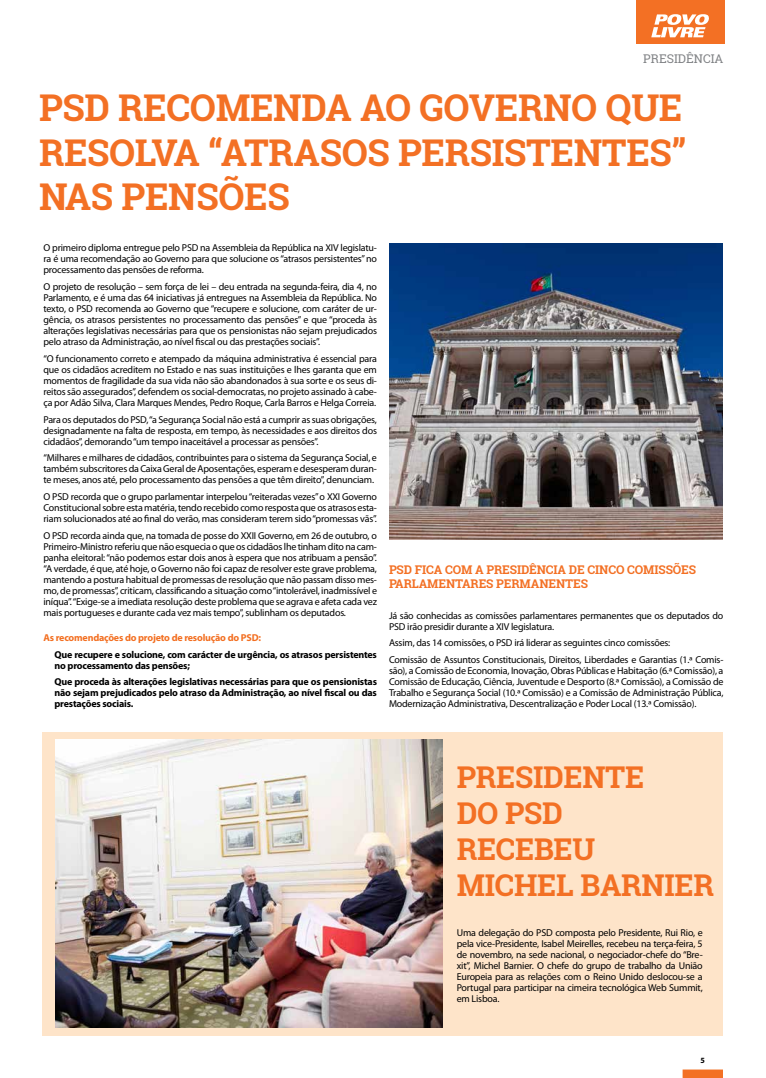
<style>
.page{position:relative;width:766px;height:1078px;background:#fff}
.page>*{position:absolute;margin:0;border:0;box-sizing:border-box;transform-origin:0 0}
.t1{font:700 36.9px/44.2px "Roboto Slab";letter-spacing:-.01em;color:#f37024;text-align:justify}
.t2{font:700 30px/36px "Roboto Slab";letter-spacing:-.01em;color:#f37024}
.t3{font:700 12px/14.4px "Roboto Slab";letter-spacing:-.01em;color:#f37024}
.t4{font:12px "Roboto Slab";color:#808285}
.t5{font:10px/11px "Myriad Pro";letter-spacing:-.02em;color:#000;text-align:justify}
.t6{font:700 10px/11px "Myriad Pro";letter-spacing:-.02em;color:#000}
.t7{font:700 10px "Myriad Pro";letter-spacing:-.02em;color:#f36f21}
.t8{font:700 8px "Myriad Pro";color:#000}
</style>
<div class="page">
<div style="left:683px;top:1069px;width:39px;height:8px;background:#f37024"></div>
<div style="left:682px;top:1069px;width:40px;height:8px;border:1px solid #f37024"></div>
<div style="left:635px;top:0;width:89px;height:44px;background:#f37024"></div>
<svg style="left:651px;top:14px;width:58px;height:23px"></svg>
<img style="left:389px;top:244px;width:333px;height:295px">
<div style="left:43px;top:731px;width:679px;height:304px;background:#fee4c9"></div>
<img style="left:56px;top:739px;width:386px;height:288px">
<p class="t4" style="left:643px;top:51px;width:82px">PRESIDÊNCIA</p>
<h1 class="t1" style="left:39px;top:85px;width:649px">PSD RECOMENDA AO GOVERNO QUE RESOLVA “ATRASOS PERSISTENTES” NAS PENSÕES</h1>
<p class="t5" style="left:43px;top:242px;width:335px">O primeiro diploma entregue pelo PSD na Assembleia da República na XIV legislatu&shy;ra é uma recomendação ao Governo para que solucione os “atrasos persistentes” no processamento das pensões de reforma.</p>
<p class="t5" style="left:43px;top:281px;width:335px">O projeto de resolução – sem força de lei – deu entrada na segunda-feira, dia 4, no Parlamento, e é uma das 64 iniciativas já entregues na Assembleia da República. No texto, o PSD recomenda ao Governo que “recupere e solucione, com caráter de ur&shy;gência, os atrasos persistentes no processamento das pensões” e que “proceda às alterações legislativas necessárias para que os pensionistas não sejam prejudicados pelo atraso da Administração, ao nível fiscal ou das prestações sociais”.</p>
<p class="t5" style="left:43px;top:353px;width:335px">“O funcionamento correto e atempado da máquina administrativa é essencial para que os cidadãos acreditem no Estado e nas suas instituições e lhes garanta que em momentos de fragilidade da sua vida não são abandonados à sua sorte e os seus di&shy;reitos são assegurados”, defendem os social-democratas, no projeto assinado à cabe&shy;ça por Adão Silva, Clara Marques Mendes, Pedro Roque, Carla Barros e Helga Correia.</p>
<p class="t5" style="left:43px;top:413px;width:335px">Para os deputados do PSD, “a Segurança Social não está a cumprir as suas obrigações, designadamente na falta de resposta, em tempo, às necessidades e aos direitos dos cidadãos”, demorando “um tempo inaceitável a processar as pensões”.</p>
<p class="t5" style="left:43px;top:452px;width:335px">“Milhares e milhares de cidadãos, contribuintes para o sistema da Segurança Social, e também subscritores da Caixa Geral de Aposentações, esperam e desesperam duran&shy;te meses, anos até, pelo processamento das pensões a que têm direito”, denunciam.</p>
<p class="t5" style="left:43px;top:491px;width:335px">O PSD recorda que o grupo parlamentar interpelou “reiteradas vezes” o XXI Governo Constitucional sobre esta matéria, tendo recebido como resposta que os atrasos esta&shy;riam solucionados até ao final do verão, mas consideram terem sido “promessas vãs”.</p>
<p class="t5" style="left:43px;top:529px;width:335px">O PSD recorda ainda que, na tomada de posse do XXII Governo, em 26 de outubro, o Primeiro-Ministro referiu que não esquecia o que os cidadãos lhe tinham dito na cam&shy;panha eleitoral: “não podemos estar dois anos à espera que nos atribuam a pensão”. “A verdade, é que, até hoje, o Governo não foi capaz de resolver este grave problema, mantendo a postura habitual de promessas de resolução que não passam disso mes&shy;mo, de promessas”, criticam, classificando a situação como “intolerável, inadmissível e iníqua”. “Exige-se a imediata resolução deste problema que se agrava e afeta cada vez mais portugueses e durante cada vez mais tempo”, sublinham os deputados.</p>
<p class="t7" style="left:43px;top:631px;width:219px">As recomendações do projeto de resolução do PSD:</p>
<p class="t6" style="left:54px;top:648px;width:324px">Que recupere e solucione, com carácter de urgência, os atrasos persistentes no processamento das pensões;</p>
<p class="t6" style="left:54px;top:676px;width:324px;text-align:justify">Que proceda às alterações legislativas necessárias para que os pensionistas não sejam prejudicados pelo atraso da Administração, ao nível fiscal ou das prestações sociais.</p>
<p class="t3" style="left:389px;top:562px;width:308px">PSD FICA COM A PRESIDÊNCIA DE CINCO COMISSÕES<br>PARLAMENTARES PERMANENTES</p>
<p class="t5" style="left:389px;top:609px;width:336px">Já são conhecidas as comissões parlamentares permanentes que os deputados do<br>PSD irão presidir durante a XIV legislatura.</p>
<p class="t5" style="left:389px;top:634px;width:336px;line-height:16.7px">Assim, das 14 comissões, o PSD irá liderar as seguintes cinco comissões:<br>Comissão de Assuntos Constitucionais, Direitos, Liberdades e Garantias (1.ª Comis-</p>
<p class="t5" style="left:389px;top:664px;width:336px">são), a Comissão de Economia, Inovação, Obras Públicas e Habitação (6.ª Comissão), a Comissão de Educação, Ciência, Juventude e Desporto (8.ª Comissão), a Comissão de Trabalho e Segurança Social (10.ª Comissão) e a Comissão de Administração Pública, Modernização Administrativa, Descentralização e Poder Local (13.ª Comissão).</p>
<h2 class="t2" style="left:456px;top:759px;width:259px">PRESIDENTE<br>DO PSD<br>RECEBEU<br>MICHEL BARNIER</h2>
<p class="t5" style="left:456px;top:926px;width:247px">Uma delegação do PSD composta pelo Presidente, Rui Rio, e pela vice-Presidente, Isabel Meirelles, recebeu na terça-feira, 5 de novembro, na sede nacional, o negociador-chefe do “Bre&shy;xit”, Michel Barnier. O chefe do grupo de trabalho da União Europeia para as relações com o Reino Unido deslocou-se a Portugal para participar na cimeira tecnológica Web Summit, em Lisboa.</p>
<p class="t8" style="left:700px;top:1054px;width:6px">5</p>
</div>
